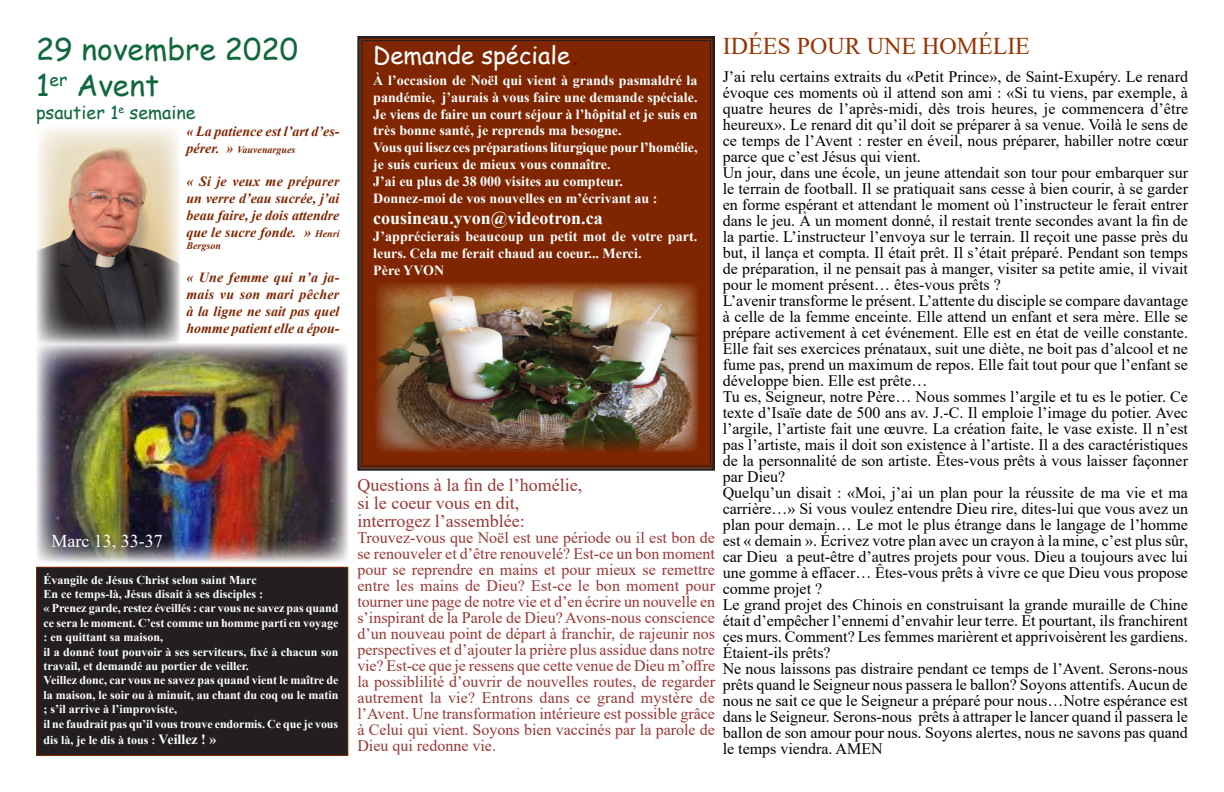
<style>
.page{position:relative;width:1224px;height:792px;background:#fff}
.page>*{position:absolute;margin:0;border:0;box-sizing:border-box;transform-origin:0 0}
.t1{font:30px "Comic Sans MS";color:#11683d}
.t2{font:24px "Times New Roman";color:#930}
.t3{font:24px "Comic Sans MS";color:#fff}
.t4{font:18px "Times New Roman";color:#973732}
.t5{font:700 18px "Times New Roman";color:#fff}
.t6{font:18px "Comic Sans MS";color:#11683d}
.t7{font:18px "Times New Roman";color:#fff}
.t8{font:16px/16px "Times New Roman";color:#000;text-align:justify}
.t9{font:16px/16px "Times New Roman";color:#973732;text-align:justify}
.t10{font:700 14px/16.8px "Times New Roman";color:#fff}
.t11{font:italic 700 14px/16.8px "Times New Roman";color:#7f2600;text-align:justify}
.t12{font:700 12px/14.4px "Times New Roman";color:#fff;text-align:justify}
.t13{font:italic 700 10px "Times New Roman";color:#7f2600}
.s1{font-size:14px}
.s2{font-size:10px}
.s3{font-weight:700;color:#800000}
</style>
<div class="page">
<img style="left:36px;top:128px;width:144px;height:216px">
<img style="left:36px;top:344px;width:312px;height:219px">
<div style="left:36px;top:567px;width:312px;height:189px;background:#231f20"></div>
<div style="left:36px;top:567px;width:312px;height:189px;border:1px solid #7f2600"></div>
<div style="left:357px;top:36px;width:358px;height:435px;background:#7f2600"></div>
<div style="left:362px;top:40px;width:349px;height:427px;border:1px solid #231f20"></div>
<img style="left:375px;top:283px;width:324px;height:169px">
<p class="t1" style="left:36px;top:27px;width:264px">29 novembre 2020</p>
<p class="t1" style="left:36px;top:63px;width:125px">1<sup>er</sup> Avent</p>
<p class="t6" style="left:36px;top:99px;width:161px">psautier 1<sup>e</sup> semaine</p>
<p class="t11" style="left:186px;top:122px;width:154px">« La patience est l’art d’es-</p>
<p class="t13" style="left:186px;top:142px;width:110px"><span class="s1">pérer. »</span> Vauvenargues</p>
<p class="t11" style="left:186px;top:173px;width:155px">« Si je veux me préparer un verre d’eau sucrée, j’ai beau faire, je dois attendre que le sucre fonde. » <span class="s2">Henri</span></p>
<p class="t13" style="left:186px;top:238px;width:36px">Bergson</p>
<p class="t11" style="left:186px;top:269px;width:155px">« Une femme qui n’a ja&shy;mais vu son mari pêcher à la ligne ne sait pas quel homme patient elle a épou-</p>
<p class="t7" style="left:52px;top:528px;width:113px">Marc 13, 33-37</p>
<p class="t12" style="left:44px;top:572px;width:215px">Évangile de Jésus Christ selon saint Marc</p>
<p class="t12" style="left:44px;top:586px;width:221px">En ce temps-là, Jésus disait à ses disciples :</p>
<p class="t12" style="left:44px;top:601px;width:296px">« Prenez garde, restez éveillés : car vous ne savez pas quand ce sera le moment. C’est comme un homme parti en voyage : en quittant sa maison,</p>
<p class="t12" style="left:44px;top:644px;width:296px">il a donné tout pouvoir à ses serviteurs, fixé à chacun son travail, et demandé au portier de veiller.</p>
<p class="t12" style="left:44px;top:673px;width:296px">Veillez donc, car vous ne savez pas quand vient le maître de la maison, le soir ou à minuit, au chant du coq ou le matin ; s’il arrive à l’improviste,</p>
<p class="t12" style="left:44px;top:715px;width:296px;line-height:16.8px">il ne faudrait pas qu’il vous trouve endormis. Ce que je vous dis là, je le dis à tous : <span class="s1">Veillez ! »</span></p>
<p class="t2" style="left:723px;top:29px;width:309px">IDÉES POUR UNE HOMÉLIE</p>
<p class="t8" style="left:723px;top:68px;width:467px">J’ai relu certains extraits du «Petit Prince», de Saint-Exupéry. Le renard évoque ces moments où il attend son ami : «Si tu viens, par exemple, à quatre heures de l’après-midi, dès trois heures, je commencera d’être heureux». Le renard dit qu’il doit se préparer à sa venue. Voilà le sens de ce temps de l’Avent : rester en éveil, nous préparer, habiller notre cœur parce que c’est Jésus qui vient.</p>
<p class="t8" style="left:723px;top:164px;width:467px">Un jour, dans une école, un jeune attendait son tour pour embarquer sur le terrain de football. Il se pratiquait sans cesse à bien courir, à se garder en forme espérant et attendant le moment où l’instructeur le ferait entrer dans le jeu. À un moment donné, il restait trente secondes avant la fin de la partie. L’instructeur l’envoya sur le terrain. Il reçoit une passe près du but, il lança et compta. Il était prêt. Il s’était préparé. Pendant son temps de préparation, il ne pensait pas à manger, visiter sa petite amie, il vivait pour le moment présent… êtes-vous prêts ?</p>
<p class="t8" style="left:723px;top:292px;width:467px">L’avenir transforme le présent. L’attente du disciple se compare davantage à celle de la femme enceinte. Elle attend un enfant et sera mère. Elle se prépare activement à cet événement. Elle est en état de veille constante.<br>Elle fait ses exercices prénataux, suit une diète, ne boit pas d’alcool et ne fume pas, prend un maximum de repos. Elle fait tout pour que l’enfant se développe bien. Elle est prête…</p>
<p class="t8" style="left:723px;top:388px;width:467px">Tu es, Seigneur, notre Père… Nous sommes l’argile et tu es le potier. Ce texte d’Isaïe date de 500 ans av. J.-C. Il emploie l’image du potier. Avec l’argile, l’artiste fait une œuvre. La création faite, le vase existe. Il n’est pas l’artiste, mais il doit son existence à l’artiste. Il a des caractéristiques de la personnalité de son artiste. Êtes-vous prêts à vous laisser façonner par Dieu?</p>
<p class="t8" style="left:723px;top:484px;width:467px">Quelqu’un disait : «Moi, j’ai un plan pour la réussite de ma vie et ma carrière…» Si vous voulez entendre Dieu rire, dites-lui que vous avez un plan pour demain… Le mot le plus étrange dans le langage de l’homme est « demain ». Écrivez votre plan avec un crayon à la mine, c’est plus sûr, car Dieu a peut-être d’autres projets pour vous. Dieu a toujours avec lui une gomme à effacer… Êtes-vous prêts à vivre ce que Dieu vous propose comme projet ?</p>
<p class="t8" style="left:723px;top:596px;width:467px">Le grand projet des Chinois en construisant la grande muraille de Chine était d’empêcher l’ennemi d’envahir leur terre. Et pourtant, ils franchirent ces murs. Comment? Les femmes marièrent et apprivoisèrent les gardiens.<br>Étaient-ils prêts?</p>
<p class="t8" style="left:723px;top:660px;width:467px">Ne nous laissons pas distraire pendant ce temps de l’Avent. Serons-nous prêts quand le Seigneur nous passera le ballon? Soyons attentifs. Aucun de nous ne sait ce que le Seigneur a préparé pour nous…Notre espérance est dans le Seigneur. Serons-nous prêts à attraper le lancer quand il passera le ballon de son amour pour nous. Soyons alertes, nous ne savons pas quand le temps viendra. AMEN</p>
<p class="t3" style="left:373px;top:38px;width:209px">Demande spéciale<span class="s3">.</span></p>
<p class="t10" style="left:373px;top:72px;width:326px">À l’occasion de Noël qui vient à grands pasmaldré la pandémie, j’aurais à vous faire une demande spéciale.</p>
<p class="t10" style="left:373px;top:105px;width:326px">Je viens de faire un court séjour à l’hôpital et je suis en très bonne santé, je reprends ma besogne.</p>
<p class="t10" style="left:373px;top:139px;width:326px">Vous qui lisez ces préparations liturgique pour l’homélie, je suis curieux de mieux vous connaître.</p>
<p class="t10" style="left:373px;top:172px;width:251px">J’ai eu plus de 38 000 visites au compteur.</p>
<p class="t10" style="left:373px;top:189px;width:286px">Donnez-moi de vos nouvelles en m’écrivant au :</p>
<p class="t5" style="left:373px;top:205px;width:231px">cousineau.yvon@videotron.ca</p>
<p class="t10" style="left:373px;top:228px;width:326px">J’apprécierais beaucoup un petit mot de votre part. leurs. Cela me ferait chaud au coeur... Merci.</p>
<p class="t10" style="left:373px;top:261px;width:72px">Père YVON</p>
<p class="t4" style="left:357px;top:472px;width:226px">Questions à la fin de l’homélie,</p>
<p class="t4" style="left:357px;top:490px;width:163px">si le coeur vous en dit,</p>
<p class="t4" style="left:357px;top:508px;width:169px">interrogez l’assemblée:</p>
<p class="t9" style="left:357px;top:529px;width:359px">Trouvez-vous que Noël est une période ou il est bon de se renouveler et d’être renouvelé? Est-ce un bon moment pour se reprendre en mains et pour mieux se remettre entre les mains de Dieu? Est-ce le bon moment pour tourner une page de notre vie et d’en écrire un nouvelle en s’inspirant de la Parole de Dieu? Avons-nous conscience d’un nouveau point de départ à franchir, de rajeunir nos perspectives et d’ajouter la prière plus assidue dans notre vie? Est-ce que je ressens que cette venue de Dieu m’offre la possiblilité d’ouvrir de nouvelles routes, de regarder autrement la vie? Entrons dans ce grand mystère de l’Avent. Une transformation intérieure est possible grâce à Celui qui vient. Soyons bien vaccinés par la parole de Dieu qui redonne vie.</p>
</div>
